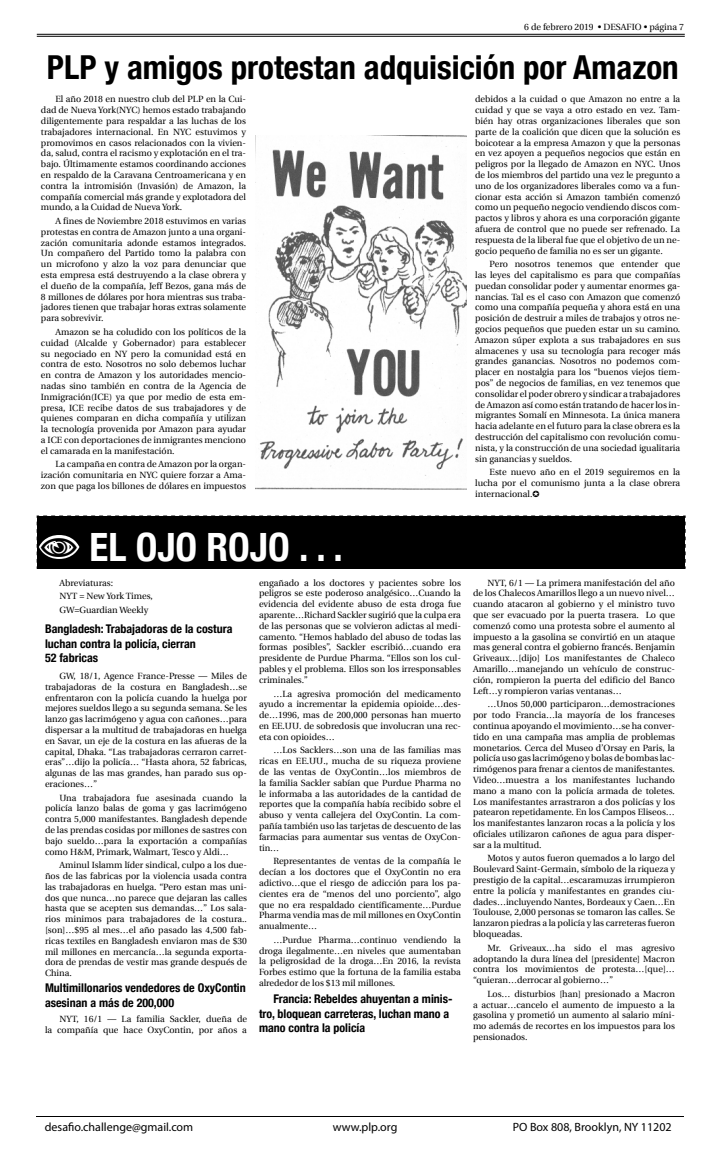
<style>
.page{position:relative;width:720px;height:1152px;background:#fff}
.page>*{position:absolute;margin:0;border:0;box-sizing:border-box;transform-origin:0 0}
.t1{font:700 condensed 39px "Helvetica Neue";color:#fff}
.t2{font:700 condensed 33px "Helvetica Neue";color:#000}
.t3{font:700 condensed 12px/14.4px "Helvetica Neue";color:#000}
.t4{font:12px "Myriad Pro";color:#000}
.t5{font:9px/10.8px "Utopia";color:#000;text-align:justify}
</style>
<div class="page">
<img style="left:255px;top:135px;width:211px;height:355px">
<hr style="left:37px;top:34px;width:648px;height:1px;background:#000">
<hr style="left:37px;top:36px;width:648px;height:1px;background:#000">
<hr style="left:36px;top:1116px;width:648px;height:1px;background:#000">
<div style="left:36px;top:516px;width:650px;height:53px;background:#000"></div>
<p class="t5" style="left:524px;top:22px;width:161px">6 de febrero 2019 • DESAFIO • página 7</p>
<h2 class="t2" style="left:47px;top:40px;width:633px">PLP y amigos protestan adquisición por Amazon</h2>
<p class="t5" style="left:41px;top:94px;width:207px;text-indent:14px">El año 2018 en nuestro club del PLP en la Cui&shy;dad de Nueva York(NYC) hemos estado trabajando diligentemente para respaldar a las luchas de los trabajadores internacional. En NYC estuvimos y promovimos en casos relacionados con la vivien&shy;da, salud, contra el racismo y explotación en el tra&shy;bajo. Últimamente estamos coordinando acciones en respaldo de la Caravana Centroamericana y en contra la intromisión (Invasión) de Amazon, la compañía comercial más grande y explotadora del mundo, a la Cuidad de Nueva York.</p>
<p class="t5" style="left:41px;top:216px;width:207px;text-indent:14px">A fines de Noviembre 2018 estuvimos en varias protestas en contra de Amazon junto a una organi&shy;zación comunitaria adonde estamos integrados.<br>Un compañero del Partido tomo la palabra con un microfono y alzo la voz para denunciar que esta empresa está destruyendo a la clase obrera y el dueño de la compañía, Jeff Bezos, gana más de 8 millones de dólares por hora mientras sus traba&shy;jadores tienen que trabajar horas extras solamente para sobrevivir.</p>
<p class="t5" style="left:41px;top:327px;width:207px;text-indent:14px">Amazon se ha coludido con los políticos de la cuidad (Alcalde y Gobernador) para establecer su negociado en NY pero la comunidad está en contra de esto. Nosotros no solo debemos luchar en contra de Amazon y los autoridades mencio&shy;nadas sino también en contra de la Agencia de Inmigración(ICE) ya que por medio de esta em&shy;presa, ICE recibe datos de sus trabajadores y de quienes comparan en dicha compañía y utilizan la tecnología provenida por Amazon para ayudar a ICE con deportaciones de inmigrantes menciono el camarada en la manifestación.</p>
<p class="t5" style="left:41px;top:459px;width:207px;text-indent:14px">La campaña en contra de Amazon por la organ&shy;ización comunitaria en NYC quiere forzar a Ama&shy;zon que paga los billones de dólares en impuestos</p>
<p class="t5" style="left:475px;top:94px;width:207px">debidos a la cuidad o que Amazon no entre a la cuidad y que se vaya a otro estado en vez. Tam&shy;bién hay otras organizaciones liberales que son parte de la coalición que dicen que la solución es boicotear a la empresa Amazon y que la personas en vez apoyen a pequeños negocios que están en peligros por la llegado de Amazon en NYC. Unos de los miembros del partido una vez le pregunto a uno de los organizadores liberales como va a fun&shy;cionar esta acción si Amazon también comenzó como un pequeño negocio vendiendo discos com&shy;pactos y libros y ahora es una corporación gigante afuera de control que no puede ser refrenado. La respuesta de la liberal fue que el objetivo de un ne&shy;gocio pequeño de familia no es ser un gigante.</p>
<p class="t5" style="left:475px;top:259px;width:207px;text-indent:14px">Pero nosotros tenemos que entender que las leyes del capitalismo es para que compañías puedan consolidar poder y aumentar enormes ga&shy;nancias. Tal es el caso con Amazon que comenzó como una compañía pequeña y ahora está en una posición de destruir a miles de trabajos y otros ne&shy;gocios pequeños que pueden estar un su camino.<br>Amazon súper explota a sus trabajadores en sus almacenes y usa su tecnología para recoger más grandes ganancias. Nosotros no podemos com&shy;placer en nostalgia para los “buenos viejos tiem&shy;pos” de negocios de familias, en vez tenemos que consolidar el poder obrero y sindicar a trabajadores de Amazon así como están tratando de hacer los in&shy;migrantes Somalí en Minnesota. La única manera hacia adelante en el futuro para la clase obrera es la destrucción del capitalismo con revolución comu&shy;nista, y la construcción de una sociedad igualitaria sin ganancias y sueldos.</p>
<p class="t5" style="left:475px;top:467px;width:207px;text-indent:14px">Este nuevo año en el 2019 seguiremos en la lucha por el comunismo junta a la clase obrera internacional.</p>
<h1 class="t1" style="left:90px;top:515px;width:255px">EL OJO ROJO . . .</h1>
<p class="t5" style="left:59px;top:576px;width:95px;line-height:13.7px;text-align:left">Abreviaturas:<br>NYT = New York Times,<br>GW=Guardian Weekly</p>
<h3 class="t3" style="left:45px;top:621px;width:189px">Bangladesh: Trabajadoras de la costura luchan contra la policía, cierran<br>52 fabricas</h3>
<p class="t5" style="left:45px;top:671px;width:204px;text-indent:14px">GW, 18/1, Agence France-Presse — Miles de trabajadoras de la costura en Bangladesh…se enfrentaron con la policía cuando la huelga por mejores sueldos llego a su segunda semana. Se les lanzo gas lacrimógeno y agua con cañones…para dispersar a la multitud de trabajadoras en huelga en Savar, un eje de la costura en las afueras de la capital, Dhaka. “Las trabajadoras cerraron carret&shy;eras”…dijo la policía… “Hasta ahora, 52 fabricas, algunas de las mas grandes, han parado sus op&shy;eraciones…”</p>
<p class="t5" style="left:45px;top:792px;width:203px;text-indent:14px">Una trabajadora fue asesinada cuando la policía lanzo balas de goma y gas lacrimógeno contra 5,000 manifestantes. Bangladesh depende de las prendas cosidas por millones de sastres con bajo sueldo…para la exportación a compañías como H&amp;M, Primark, Walmart, Tesco y Aldi…</p>
<p class="t5" style="left:45px;top:860px;width:204px;text-indent:14px">Aminul Islamm líder sindical, culpo a los due&shy;ños de las fabricas por la violencia usada contra las trabajadoras en huelga. “Pero estan mas uni&shy;dos que nunca…no parece que dejaran las calles hasta que se acepten sus demandas…” Los sala&shy;rios minimos para trabajadores de la costura.. [son]…$95 al mes…el año pasado las 4,500 fab&shy;ricas textiles en Bangladesh enviaron mas de $30 mil millones en mercancía…la segunda exporta&shy;dora de prendas de vestir mas grande después de China.</p>
<h3 class="t3" style="left:45px;top:980px;width:202px">Multimillonarios vendedores de OxyContin asesinan a más de 200,000</h3>
<p class="t5" style="left:45px;top:1013px;width:204px;text-align:right">NYT, 16/1 — La familia Sackler, dueña de<br>la compañía que hace OxyContin, por años a</p>
<p class="t5" style="left:259px;top:577px;width:204px">engañado a los doctores y pacientes sobre los peligros se este poderoso analgésico…Cuando la evidencia del evidente abuso de esta droga fue aparente…Richard Sackler sugirió que la culpa era de las personas que se volvieron adictas al medi&shy;camento. “Hemos hablado del abuso de todas las formas posibles”, Sackler escribió…cuando era presidente de Purdue Pharma. “Ellos son los cul&shy;pables y el problema. Ellos son los irresponsables criminales.”</p>
<p class="t5" style="left:259px;top:688px;width:204px;text-indent:14px">…La agresiva promoción del medicamento ayudo a incrementar la epidemia opioide…des&shy;de…1996, mas de 200,000 personas han muerto en EE.UU. de sobredosis que involucran una rec&shy;eta con opioides…</p>
<p class="t5" style="left:259px;top:745px;width:204px;text-indent:14px">…Los Sacklers…son una de las familias mas ricas en EE.UU., mucha de su riqueza proviene de las ventas de OxyContin…los miembros de la familia Sackler sabían que Purdue Pharma no le informaba a las autoridades de la cantidad de reportes que la compañía había recibido sobre el abuso y venta callejera del OxyContin. La com&shy;pañía también uso las tarjetas de descuento de las farmacias para aumentar sus ventas de OxyCon&shy;tin…</p>
<p class="t5" style="left:259px;top:856px;width:204px;text-indent:14px">Representantes de ventas de la compañía le decían a los doctores que el OxyContin no era adictivo…que el riesgo de adicción para los pa&shy;cientes era de “menos del uno porciento”, algo que no era respaldado científicamente…Purdue Pharma vendia mas de mil millones en OxyContin anualmente…</p>
<p class="t5" style="left:259px;top:934px;width:204px;text-indent:14px">…Purdue Pharma…continuo vendiendo la droga ilegalmente…en niveles que aumentaban la peligrosidad de la droga…En 2016, la revista Forbes estimo que la fortuna de la familia estaba alrededor de los $13 mil millones.</p>
<h3 class="t3" style="left:259px;top:991px;width:195px;text-indent:14px">Francia: Rebeldes ahuyentan a minis&shy;tro, bloquean carreteras, luchan mano a mano contra la policía</h3>
<p class="t5" style="left:473px;top:577px;width:204px;text-indent:14px">NYT, 6/1 — La primera manifestación del año de los Chalecos Amarillos llego a un nuevo nivel… cuando atacaron al gobierno y el ministro tuvo que ser evacuado por la puerta trasera. Lo que comenzó como una protesta sobre el aumento al impuesto a la gasolina se convirtió en un ataque mas general contra el gobierno francés. Benjamin Griveaux…[dijo] Los manifestantes de Chaleco Amarillo…manejando un vehículo de construc&shy;ción, rompieron la puerta del edificio del Banco Left…y rompieron varias ventanas…</p>
<p class="t5" style="left:473px;top:699px;width:204px;text-indent:14px">…Unos 50,000 participaron…demostraciones por todo Francia…la mayoría de los franceses continua apoyando el movimiento…se ha conver&shy;tido en una campaña mas amplia de problemas monetarios. Cerca del Museo d’Orsay en Paris, la policía uso gas lacrimógeno y bolas de bombas lac&shy;rimógenos para frenar a cientos de manifestantes.<br>Video…muestra a los manifestantes luchando mano a mano con la policía armada de toletes.<br>Los manifestantes arrastraron a dos policías y los patearon repetidamente. En los Campos Eliseos… los manifestantes lanzaron rocas a la policía y los oficiales utilizaron cañones de agua para disper&shy;sar a la multitud.</p>
<p class="t5" style="left:473px;top:853px;width:204px;text-indent:14px">Motos y autos fueron quemados a lo largo del Boulevard Saint-Germain, símbolo de la riqueza y prestigio de la capital…escaramuzas irrumpieron entre la policía y manifestantes en grandes ciu&shy;dades…incluyendo Nantes, Bordeaux y Caen…En Toulouse, 2,000 personas se tomaron las calles. Se lanzaron piedras a la policía y las carreteras fueron bloqueadas.</p>
<p class="t5" style="left:473px;top:942px;width:204px;text-indent:14px">Mr. Griveaux…ha sido el mas agresivo adoptando la dura línea del [presidente] Macron contra los movimientos de protesta…[que]… “quieran…derrocar al gobierno…”</p>
<p class="t5" style="left:473px;top:988px;width:204px;text-indent:14px">Los… disturbios [han] presionado a Macron a actuar…cancelo el aumento de impuesto a la gasolina y prometió un aumento al salario míni&shy;mo además de recortes en los impuestos para los pensionados.</p>
<h3 class="t4" style="left:45px;top:1119px;width:150px">desafio.challenge@gmail.com</h3>
<h3 class="t4" style="left:333px;top:1119px;width:66px">www.plp.org</h3>
<h3 class="t4" style="left:513px;top:1119px;width:160px">PO Box 808, Brooklyn, NY 11202</h3>
</div>
